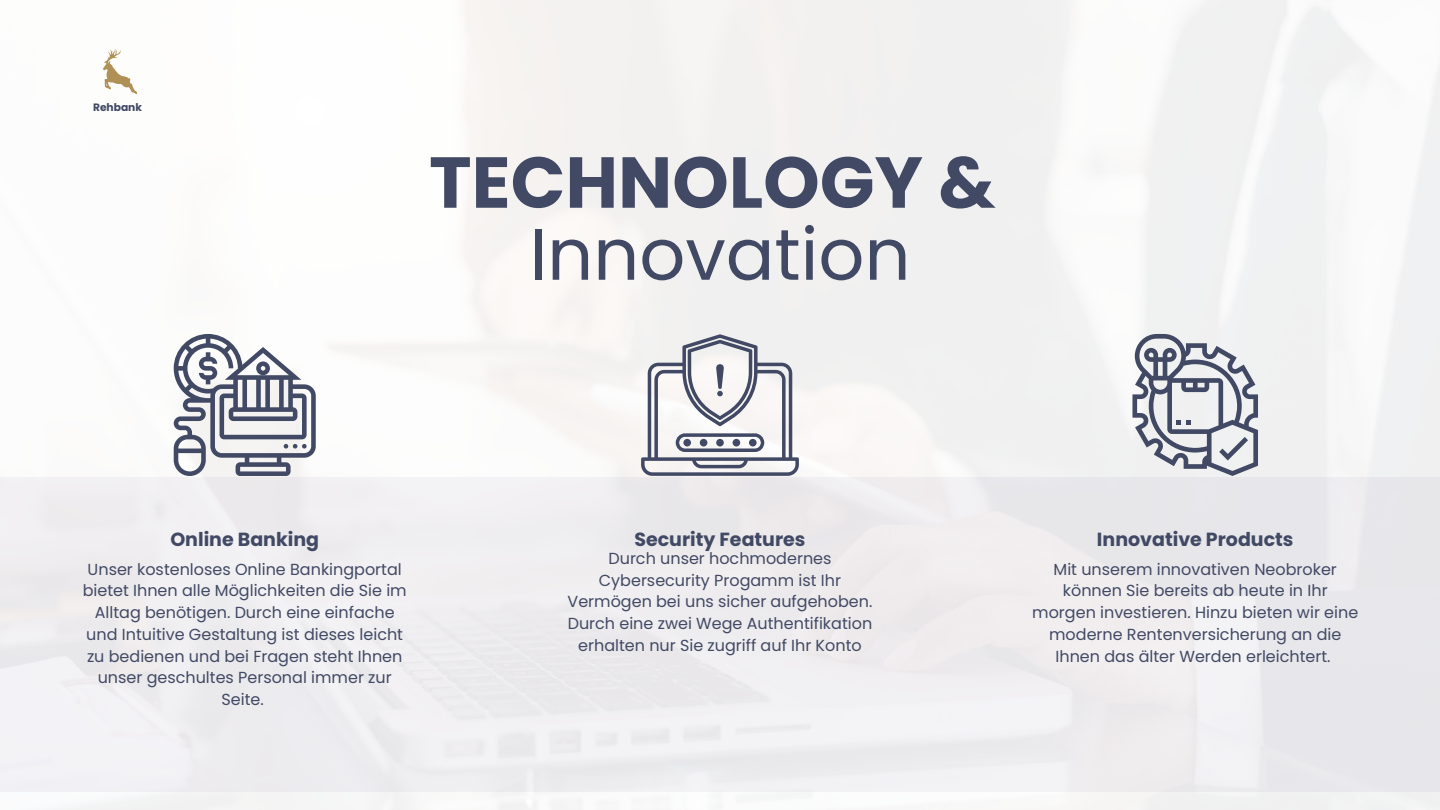
<style>
.page{position:relative;width:1440px;height:810px;background:#fff}
.page>*{position:absolute;margin:0;border:0;box-sizing:border-box;transform-origin:0 0}
.t1{font:700 72px "Poppins";color:#414964}
.t2{font:72px "Poppins";color:#414964}
.t3{font:700 19px "Poppins";color:#414964}
.t4{font:16px/21.8px "Poppins";color:#414964;text-align:center}
.t5{font:700 10.7px "Poppins";color:#414964}
</style>
<div class="page">
<div style="left:0;top:478px;width:1440px;height:314px;background:#eeecee"></div>
<svg style="left:641px;top:334px;width:158px;height:142px"></svg>
<div style="left:716px;top:439px;width:8px;height:7px;background:#414964;border-radius:50%"></div>
<div style="left:733px;top:439px;width:7px;height:7px;background:#414964;border-radius:50%"></div>
<div style="left:749px;top:439px;width:8px;height:7px;background:#414964;border-radius:50%"></div>
<div style="left:700px;top:439px;width:7px;height:7px;background:#414964;border-radius:50%"></div>
<div style="left:683px;top:439px;width:8px;height:7px;background:#414964;border-radius:50%"></div>
<svg style="left:1132px;top:334px;width:126px;height:142px"></svg>
<svg style="left:174px;top:334px;width:141px;height:142px"></svg>
<svg style="left:103px;top:48px;width:35px;height:47px"></svg>
<p class="t5" style="left:93px;top:99px;width:50px">Rehbank</p>
<p class="t1" style="left:429px;top:132px;width:568px">TECHNOLOGY &amp;</p>
<p class="t2" style="left:529px;top:204px;width:383px">Innovation</p>
<p class="t3" style="left:170px;top:526px;width:150px">Online Banking</p>
<p class="t3" style="left:634px;top:526px;width:173px">Security Features</p>
<p class="t3" style="left:1097px;top:526px;width:198px">Innovative Products</p>
<p class="t4" style="left:568px;top:547px;width:306px">Durch unser hochmodernes Cybersecurity Progamm ist Ihr Vermögen bei uns sicher aufgehoben.<br>Durch eine zwei Wege Authentifikation erhalten nur Sie zugriff auf Ihr Konto</p>
<p class="t4" style="left:83px;top:558px;width:326px">Unser kostenloses Online Bankingportal bietet Ihnen alle Möglichkeiten die Sie im Alltag benötigen. Durch eine einfache und Intuitive Gestaltung ist dieses leicht zu bedienen und bei Fragen steht Ihnen unser geschultes Personal immer zur Seite.</p>
<p class="t4" style="left:1032px;top:558px;width:328px">Mit unserem innovativen Neobroker können Sie bereits ab heute in Ihr morgen investieren. Hinzu bieten wir eine moderne Rentenversicherung an die Ihnen das älter Werden erleichtert.</p>
</div>
